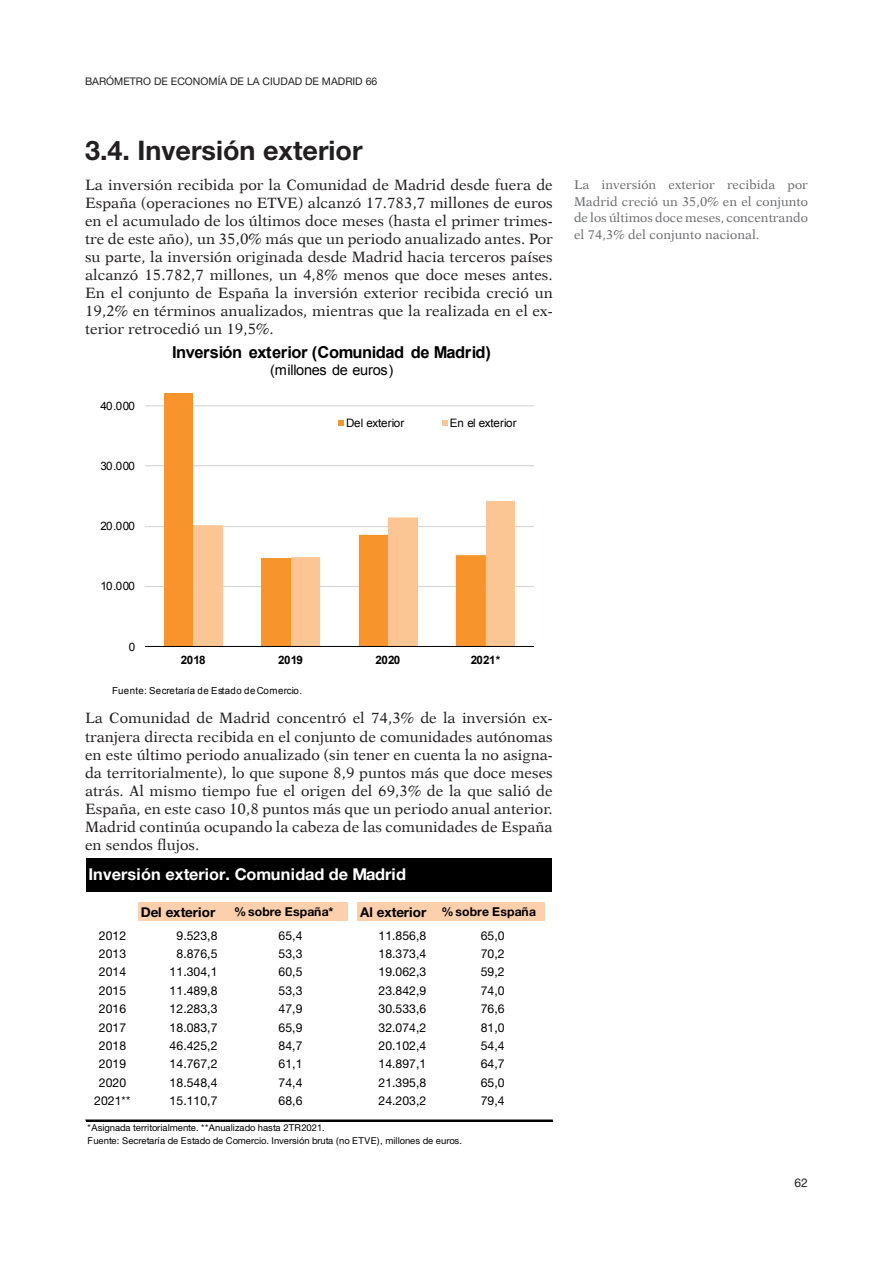
<style>
.page{position:relative;width:893px;height:1263px;background:#fff}
.page>*{position:absolute;margin:0;border:0;box-sizing:border-box;transform-origin:0 0}
.t1{font:700 27px "Helvetica Neue LT Std";color:#231f20}
.t2{font:700 16.5px "Arial";letter-spacing:-.025em;color:#000}
.t3{font:700 16.35px "Helvetica Neue LT Std";color:#fff}
.t4{font:15px/18px "Dutch 823 BT Roman B";color:#231f20;text-align:justify}
.t5{font:14.55px "Arial";letter-spacing:-.025em;color:#000}
.t6{font:700 13.5px "Helvetica Neue LT Std";letter-spacing:-.015em;color:#000}
.t7{font:12.75px/16.5px "Dutch 823 BT Roman B";color:#6c6d70;text-align:justify}
.t8{font:12.3px "Helvetica Neue LT Std";letter-spacing:.005em;color:#000}
.t9{font:700 12.3px "Helvetica Neue LT Std";color:#000}
.t10{font:12px "Helvetica Neue LT Std";color:#231f20}
.t11{font:11.55px "Arial";letter-spacing:-.03em;color:#000}
.t12{font:11.55px "Arial";color:#000}
.t13{font:700 11.55px "Arial";letter-spacing:-.055em;color:#000}
.t14{font:10.5px "Helvetica Neue LT Std";color:#231f20}
.t15{font:9.6px "Arial";letter-spacing:.035em;color:#000}
.t16{font:9.45px "Helvetica Neue LT Std";letter-spacing:-.005em;color:#000}
.s1{font-size:13.5px}
</style>
<div class="page">
<hr style="left:145px;top:586px;width:389px;height:1px;background:#cfd1d2">
<hr style="left:145px;top:526px;width:389px;height:1px;background:#cfd1d2">
<hr style="left:145px;top:465px;width:389px;height:1px;background:#cfd1d2">
<hr style="left:145px;top:405px;width:389px;height:1px;background:#cfd1d2">
<svg style="left:164px;top:394px;width:322px;height:252px"></svg>
<svg style="left:193px;top:501px;width:322px;height:145px"></svg>
<hr style="left:145px;top:646px;width:389px;height:1px;background:#000">
<svg style="left:338px;top:420px;width:6px;height:6px"></svg>
<svg style="left:442px;top:420px;width:6px;height:6px"></svg>
<div style="left:86px;top:858px;width:466px;height:33px;background:#000"></div>
<div style="left:138px;top:902px;width:210px;height:19px;background:#fccfad"></div>
<div style="left:357px;top:902px;width:188px;height:19px;background:#fccfad"></div>
<hr style="left:86px;top:1120px;width:466px;height:1px;background:#000">
<p class="t14" style="left:85px;top:75px;width:294px">barómetro de economía de la ciudad de madrid 66</p>
<h1 class="t1" style="left:85px;top:133px;width:279px">3.4. Inversión exterior</h1>
<p class="t4" style="left:85px;top:176px;width:469px">La inversión recibida por la Comunidad de Madrid desde fuera de España (operaciones no ETVE) alcanzó 17.783,7 millones de euros en el acumulado de los últimos doce meses (hasta el primer trimes&shy;tre de este año), un 35,0% más que un periodo anualizado antes. Por su parte, la inversión originada desde Madrid hacia terceros países alcanzó 15.782,7 millones, un 4,8% menos que doce meses antes.<br>En el conjunto de España la inversión exterior recibida creció un 19,2% en términos anualizados, mientras que la realizada en el ex&shy;terior retrocedió un 19,5%.</p>
<p class="t11" style="left:100px;top:398px;width:36px">40.000</p>
<p class="t11" style="left:100px;top:458px;width:36px">30.000</p>
<p class="t11" style="left:100px;top:518px;width:36px">20.000</p>
<p class="t11" style="left:100px;top:579px;width:36px">10.000</p>
<p class="t11" style="left:129px;top:639px;width:8px">0</p>
<p class="t2" style="left:172px;top:342px;width:320px">Inversión exterior (Comunidad de Madrid)</p>
<p class="t5" style="left:270px;top:360px;width:125px">(millones de euros)</p>
<p class="t12" style="left:346px;top:415px;width:60px">Del exterior</p>
<p class="t12" style="left:450px;top:415px;width:68px">En el exterior</p>
<p class="t13" style="left:181px;top:652px;width:26px">2018</p>
<p class="t13" style="left:278px;top:652px;width:26px">2019</p>
<p class="t13" style="left:376px;top:652px;width:26px">2020</p>
<p class="t13" style="left:471px;top:652px;width:31px">2021*</p>
<p class="t15" style="left:112px;top:684px;width:191px">Fuente: Secretaría de Estado de Comercio.</p>
<p class="t4" style="left:85px;top:709px;width:469px">La Comunidad de Madrid concentró el 74,3% de la inversión ex&shy;tranjera directa recibida en el conjunto de comunidades autónomas en este último periodo anualizado (sin tener en cuenta la no asigna&shy;da territorialmente), lo que supone 8,9 puntos más que doce meses atrás. Al mismo tiempo fue el origen del 69,3% de la que salió de España, en este caso 10,8 puntos más que un periodo anual anterior.<br>Madrid continúa ocupando la cabeza de las comunidades de España en sendos flujos.</p>
<p class="t3" style="left:89px;top:863px;width:319px">Inversión exterior. Comunidad de Madrid</p>
<p class="t6" style="left:141px;top:903px;width:76px">Del exterior</p>
<p class="t9" style="left:234px;top:904px;width:101px">% sobre España*</p>
<p class="t9" style="left:360px;top:904px;width:178px"><span class="s1">Al exterior</span> % sobre España</p>
<p class="t8" style="left:99px;top:928px;width:29px">2012</p>
<p class="t8" style="left:176px;top:928px;width:43px">9.523,8</p>
<p class="t8" style="left:279px;top:928px;width:25px">65,4</p>
<p class="t8" style="left:378px;top:928px;width:49px">11.856,8</p>
<p class="t8" style="left:481px;top:928px;width:25px">65,0</p>
<p class="t8" style="left:99px;top:946px;width:29px">2013</p>
<p class="t8" style="left:176px;top:946px;width:43px">8.876,5</p>
<p class="t8" style="left:279px;top:946px;width:25px">53,3</p>
<p class="t8" style="left:378px;top:946px;width:49px">18.373,4</p>
<p class="t8" style="left:481px;top:946px;width:25px">70,2</p>
<p class="t8" style="left:99px;top:965px;width:29px">2014</p>
<p class="t8" style="left:170px;top:965px;width:49px">11.304,1</p>
<p class="t8" style="left:279px;top:965px;width:25px">60,5</p>
<p class="t8" style="left:378px;top:965px;width:49px">19.062,3</p>
<p class="t8" style="left:481px;top:965px;width:25px">59,2</p>
<p class="t8" style="left:99px;top:983px;width:29px">2015</p>
<p class="t8" style="left:170px;top:983px;width:49px">11.489,8</p>
<p class="t8" style="left:279px;top:983px;width:25px">53,3</p>
<p class="t8" style="left:378px;top:983px;width:49px">23.842,9</p>
<p class="t8" style="left:481px;top:983px;width:25px">74,0</p>
<p class="t8" style="left:99px;top:1001px;width:29px">2016</p>
<p class="t8" style="left:170px;top:1001px;width:49px">12.283,3</p>
<p class="t8" style="left:279px;top:1001px;width:25px">47,9</p>
<p class="t8" style="left:378px;top:1001px;width:49px">30.533,6</p>
<p class="t8" style="left:481px;top:1001px;width:25px">76,6</p>
<p class="t8" style="left:99px;top:1020px;width:29px">2017</p>
<p class="t8" style="left:170px;top:1020px;width:49px">18.083,7</p>
<p class="t8" style="left:279px;top:1020px;width:25px">65,9</p>
<p class="t8" style="left:378px;top:1020px;width:49px">32.074,2</p>
<p class="t8" style="left:481px;top:1020px;width:25px">81,0</p>
<p class="t8" style="left:99px;top:1038px;width:29px">2018</p>
<p class="t8" style="left:170px;top:1038px;width:49px">46.425,2</p>
<p class="t8" style="left:279px;top:1038px;width:25px">84,7</p>
<p class="t8" style="left:378px;top:1038px;width:49px">20.102,4</p>
<p class="t8" style="left:481px;top:1038px;width:25px">54,4</p>
<p class="t8" style="left:99px;top:1057px;width:29px">2019</p>
<p class="t8" style="left:170px;top:1057px;width:49px">14.767,2</p>
<p class="t8" style="left:279px;top:1057px;width:25px">61,1</p>
<p class="t8" style="left:378px;top:1057px;width:49px">14.897,1</p>
<p class="t8" style="left:481px;top:1057px;width:25px">64,7</p>
<p class="t8" style="left:99px;top:1075px;width:29px">2020</p>
<p class="t8" style="left:170px;top:1075px;width:49px">18.548,4</p>
<p class="t8" style="left:279px;top:1075px;width:25px">74,4</p>
<p class="t8" style="left:378px;top:1075px;width:49px">21.395,8</p>
<p class="t8" style="left:481px;top:1075px;width:25px">65,0</p>
<p class="t8" style="left:94px;top:1093px;width:38px">2021**</p>
<p class="t8" style="left:170px;top:1093px;width:49px">15.110,7</p>
<p class="t8" style="left:279px;top:1093px;width:25px">68,6</p>
<p class="t8" style="left:378px;top:1093px;width:49px">24.203,2</p>
<p class="t8" style="left:481px;top:1093px;width:25px">79,4</p>
<p class="t16" style="left:88px;top:1122px;width:239px">*Asignada territorialmente. **Anualizado hasta 2TR2021.</p>
<p class="t16" style="left:88px;top:1135px;width:376px">Fuente: Secretaría de Estado de Comercio. Inversión bruta (no ETVE), millones de euros.</p>
<p class="t7" style="left:574px;top:176px;width:235px">La inversión exterior recibida por Madrid creció un 35,0% en el conjunto de los últimos doce meses, concentrando el 74,3% del conjunto nacional.</p>
<p class="t10" style="left:795px;top:1175px;width:15px">62</p>
</div>
